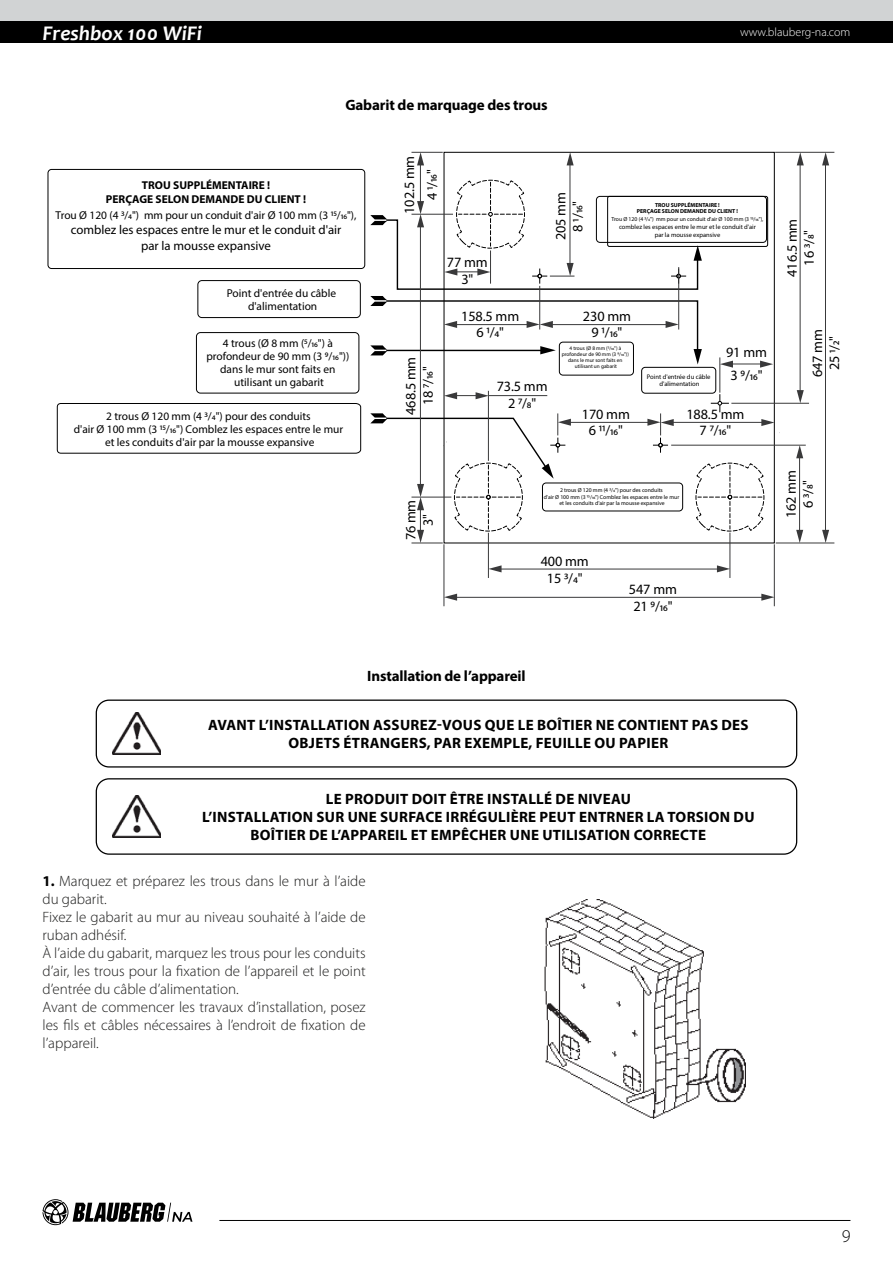
<style>
.page{position:relative;width:893px;height:1263px;background:#fff}
.page>*{position:absolute;margin:0;border:0;box-sizing:border-box;transform-origin:0 0}
.t1{font:italic 700 21px "Candara";color:#fff}
.t2{font:300 18px "Myriad Pro";color:#000}
.t3{font:300 15px/18px "Myriad Pro";color:#1c1c1b}
.t4{font:700 15px/18px "Myriad Pro";letter-spacing:.02em;color:#000;text-align:center}
.t5{font:700 15px "Myriad Pro";letter-spacing:-.01em;color:#000}
.t6{font:14.25px/17.1px "Myriad Pro";letter-spacing:-.01em;color:#000;text-align:center}
.t7{font:12.9px/15.5px "Myriad Pro";color:#000;text-align:center}
.t8{font:300 12px "Myriad Pro";color:#fff}
.t9{font:11.4px/12.9px "Myriad Pro";color:#000;text-align:center}
.t10{font:700 11.4px/13.6px "Myriad Pro";color:#000;text-align:center}
.t11{font:6.6px/7.5px "Myriad Pro";color:#000;text-align:center}
.t12{font:6.45px/7.8px "Myriad Pro";color:#000;text-align:center}
.t13{font:5.7px/6.4px "Myriad Pro";color:#000;text-align:center}
.t14{font:700 5.7px/6.9px "Myriad Pro";color:#000;text-align:center}
.t15{font:5.4px/6px "Myriad Pro";color:#000;text-align:center}
.s1{font-weight:700;color:#000}
</style>
<div class="page">
<div style="left:0;top:0;width:893px;height:21px;background:#d1d3d4"></div>
<div style="left:0;top:21px;width:893px;height:22px;background:#000"></div>
<svg style="left:43px;top:1199px;width:149px;height:26px"></svg>
<hr style="left:219px;top:1220px;width:631px;height:1px;background:#000">
<div style="left:96px;top:778px;width:701px;height:77px;border:1px solid #000;border-radius:13px"></div>
<img style="left:113px;top:795px;width:48px;height:42px">
<div style="left:96px;top:699px;width:701px;height:68px;border:1px solid #000;border-radius:13px"></div>
<img style="left:113px;top:712px;width:48px;height:43px">
<img style="left:544px;top:900px;width:202px;height:218px">
<svg style="left:57px;top:403px;width:304px;height:51px"></svg>
<div style="left:196px;top:332px;width:163px;height:61px;border:1px solid #000;border-radius:4px"></div>
<div style="left:197px;top:280px;width:164px;height:38px;border:1px solid #000;border-radius:4px"></div>
<svg style="left:711px;top:394px;width:18px;height:18px"></svg>
<svg style="left:695px;top:462px;width:70px;height:70px"></svg>
<div style="left:641px;top:367px;width:75px;height:27px;border:1px solid #000;border-radius:4px"></div>
<div style="left:542px;top:483px;width:141px;height:28px;border:1px solid #000;border-radius:4px"></div>
<div style="left:559px;top:342px;width:75px;height:33px;border:1px solid #000;border-radius:4px"></div>
<hr style="left:488px;top:533px;width:1px;height:45px;background:#39393a">
<hr style="left:488px;top:391px;width:1px;height:70px;background:#39393a">
<hr style="left:729px;top:533px;width:1px;height:45px;background:#39393a">
<hr style="left:499px;top:569px;width:220px;height:1px;background:#39393a">
<svg style="left:488px;top:565px;width:14px;height:7px"></svg>
<svg style="left:717px;top:565px;width:13px;height:7px"></svg>
<svg style="left:444px;top:392px;width:45px;height:7px"></svg>
<hr style="left:444px;top:544px;width:1px;height:62px;background:#39393a">
<hr style="left:774px;top:544px;width:1px;height:62px;background:#39393a">
<hr style="left:455px;top:597px;width:309px;height:1px;background:#39393a">
<svg style="left:444px;top:594px;width:13px;height:7px"></svg>
<svg style="left:761px;top:594px;width:13px;height:7px"></svg>
<hr style="left:411px;top:152px;width:32px;height:1px;background:#39393a">
<hr style="left:420px;top:225px;width:1px;height:261px;background:#39393a">
<hr style="left:420px;top:163px;width:1px;height:40px;background:#39393a">
<svg style="left:417px;top:152px;width:7px;height:13px"></svg>
<hr style="left:411px;top:543px;width:32px;height:1px;background:#39393a">
<hr style="left:719px;top:357px;width:1px;height:36px;background:#39393a">
<hr style="left:775px;top:152px;width:59px;height:1px;background:#39393a">
<hr style="left:776px;top:543px;width:58px;height:1px;background:#39393a">
<hr style="left:825px;top:163px;width:1px;height:369px;background:#39393a">
<svg style="left:822px;top:152px;width:7px;height:13px"></svg>
<svg style="left:822px;top:530px;width:7px;height:13px"></svg>
<hr style="left:731px;top:403px;width:78px;height:1px;background:#39393a">
<hr style="left:800px;top:163px;width:1px;height:229px;background:#39393a">
<svg style="left:797px;top:152px;width:7px;height:13px"></svg>
<svg style="left:797px;top:390px;width:7px;height:13px"></svg>
<hr style="left:570px;top:163px;width:1px;height:102px;background:#39393a">
<svg style="left:567px;top:152px;width:7px;height:13px"></svg>
<svg style="left:370px;top:179px;width:332px;height:185px"></svg>
<hr style="left:799px;top:456px;width:1px;height:76px;background:#39393a">
<svg style="left:796px;top:446px;width:7px;height:12px"></svg>
<svg style="left:796px;top:530px;width:7px;height:13px"></svg>
<hr style="left:671px;top:445px;width:135px;height:1px;background:#39393a">
<hr style="left:568px;top:422px;width:82px;height:1px;background:#39393a">
<svg style="left:370px;top:413px;width:201px;height:130px"></svg>
<hr style="left:671px;top:422px;width:93px;height:1px;background:#39393a">
<svg style="left:761px;top:419px;width:13px;height:7px"></svg>
<svg style="left:647px;top:413px;width:27px;height:40px"></svg>
<hr style="left:731px;top:364px;width:31px;height:1px;background:#39393a">
<svg style="left:760px;top:361px;width:13px;height:7px"></svg>
<svg style="left:720px;top:361px;width:13px;height:7px"></svg>
<div style="left:596px;top:196px;width:171px;height:47px;border:1px solid #000;border-radius:4px"></div>
<div style="left:48px;top:169px;width:317px;height:100px;border:1px solid #000;border-radius:4px"></div>
<hr style="left:489px;top:395px;width:58px;height:1px;background:#39393a">
<div style="left:607px;top:196px;width:161px;height:51px;border:1px solid #000;border-radius:2px"></div>
<h1 class="t1" style="left:43px;top:20px;width:161px">Freshbox 100 WiFi</h1>
<p class="t8" style="left:740px;top:26px;width:112px">www.blauberg-na.com</p>
<p class="t5" style="left:345px;top:95px;width:204px">Gabarit de marquage des trous</p>
<p class="t10" style="left:106px;top:178px;width:202px">TROU SUPPLÉMENTAIRE !<br>PERÇAGE SELON DEMANDE DU CLIENT !</p>
<p class="t9" style="left:56px;top:208px;width:302px">Trou Ø 120 (4 3/4") mm pour un conduit d'air Ø 100 mm (3 15/16"),</p>
<p class="t7" style="left:71px;top:222px;width:272px">comblez les espaces entre le mur et le conduit d'air par la mousse expansive</p>
<p class="t9" style="left:227px;top:286px;width:111px">Point d'entrée du câble d'alimentation</p>
<p class="t9" style="left:206px;top:337px;width:144px">4 trous (Ø 8 mm (5/16") à profondeur de 90 mm (3 9/16")) dans le mur sont faits en utilisant un gabarit</p>
<p class="t9" style="left:74px;top:409px;width:271px">2 trous Ø 120 mm (4 3/4") pour des conduits<br>d'air Ø 100 mm (3 15/16") Comblez les espaces entre le mur et les conduits d'air par la mousse expansive</p>
<p class="t6" style="left:398px;top:214px;width:59px;line-height:22.8px;rotate:-90deg">102.5 mm<br>4 1/16"</p>
<p class="t6" style="left:447px;top:253px;width:42px">77 mm<br>3"</p>
<p class="t6" style="left:552px;top:240px;width:50px;rotate:-90deg">205 mm<br>8 1/16"</p>
<p class="t14" style="left:637px;top:201px;width:103px">TROU SUPPLÉMENTAIRE !<br>PERÇAGE SELON DEMANDE DU CLIENT !</p>
<p class="t13" style="left:611px;top:216px;width:153px">Trou Ø 120 (4 3/4") mm pour un conduit d'air Ø 100 mm (3 15/16"),</p>
<p class="t12" style="left:619px;top:223px;width:138px">comblez les espaces entre le mur et le conduit d'air par la mousse expansive</p>
<p class="t6" style="left:402px;top:415px;width:59px;rotate:-90deg">468.5 mm<br>18 7/16"</p>
<p class="t6" style="left:461px;top:308px;width:59px;line-height:15.8px">158.5 mm<br>6 1/4"</p>
<p class="t6" style="left:497px;top:377px;width:52px">73.5 mm<br>2 7/8"</p>
<p class="t6" style="left:583px;top:308px;width:50px;line-height:15.8px">230 mm<br>9 1/16"</p>
<p class="t15" style="left:562px;top:345px;width:69px">4 trous (Ø 8 mm (5/16") à profondeur de 90 mm (3 9/16")) dans le mur sont faits en utilisant un gabarit</p>
<p class="t11" style="left:647px;top:373px;width:65px">Point d'entrée du câble d'alimentation</p>
<p class="t6" style="left:726px;top:341px;width:42px;line-height:22.8px">91 mm<br>3 9/16"</p>
<p class="t6" style="left:582px;top:406px;width:50px;line-height:15.8px">170 mm<br>6 11/16"</p>
<p class="t6" style="left:686px;top:406px;width:59px;line-height:15.8px">188.5 mm<br>7 7/16"</p>
<p class="t6" style="left:402px;top:540px;width:42px;rotate:-90deg">76 mm<br>3"</p>
<p class="t13" style="left:544px;top:487px;width:137px">2 trous Ø 120 mm (4 3/4") pour des conduits<br>d'air Ø 100 mm (3 15/16") Comblez les espaces entre le mur et les conduits d'air par la mousse expansive</p>
<p class="t6" style="left:541px;top:552px;width:50px">400 mm<br>15 3/4"</p>
<p class="t6" style="left:629px;top:580px;width:50px">547 mm<br>21 9/16"</p>
<p class="t6" style="left:783px;top:277px;width:59px;rotate:-90deg">416.5 mm<br>16 3/8"</p>
<p class="t6" style="left:808px;top:377px;width:50px;rotate:-90deg">647 mm<br>25 1/2"</p>
<p class="t6" style="left:782px;top:518px;width:50px;rotate:-90deg">162 mm<br>6 3/8"</p>
<p class="t5" style="left:367px;top:666px;width:160px">Installation de l’appareil</p>
<p class="t4" style="left:208px;top:716px;width:542px">AVANT L’INSTALLATION ASSUREZ-VOUS QUE LE BOÎTIER NE CONTIENT PAS DES<br>OBJETS ÉTRANGERS, PAR EXEMPLE, FEUILLE OU PAPIER</p>
<p class="t4" style="left:202px;top:789px;width:554px">LE PRODUIT DOIT ÊTRE INSTALLÉ DE NIVEAU<br>L’INSTALLATION SUR UNE SURFACE IRRÉGULIÈRE PEUT ENTRNER LA TORSION DU<br>BOÎTIER DE L’APPAREIL ET EMPÊCHER UNE UTILISATION CORRECTE</p>
<p class="t3" style="left:43px;top:872px;width:325px"><span class="s1">1.</span> Marquez et préparez les trous dans le mur à l’aide du gabarit.<br>Fixez le gabarit au mur au niveau souhaité à l’aide de ruban adhésif.<br>À l’aide du gabarit, marquez les trous pour les conduits d’air, les trous pour la fixation de l’appareil et le point d’entrée du câble d’alimentation.<br>Avant de commencer les travaux d’installation, posez les fils et câbles nécessaires à l’endroit de fixation de l’appareil.</p>
<p class="t2" style="left:842px;top:1226px;width:10px">9</p>
</div>
